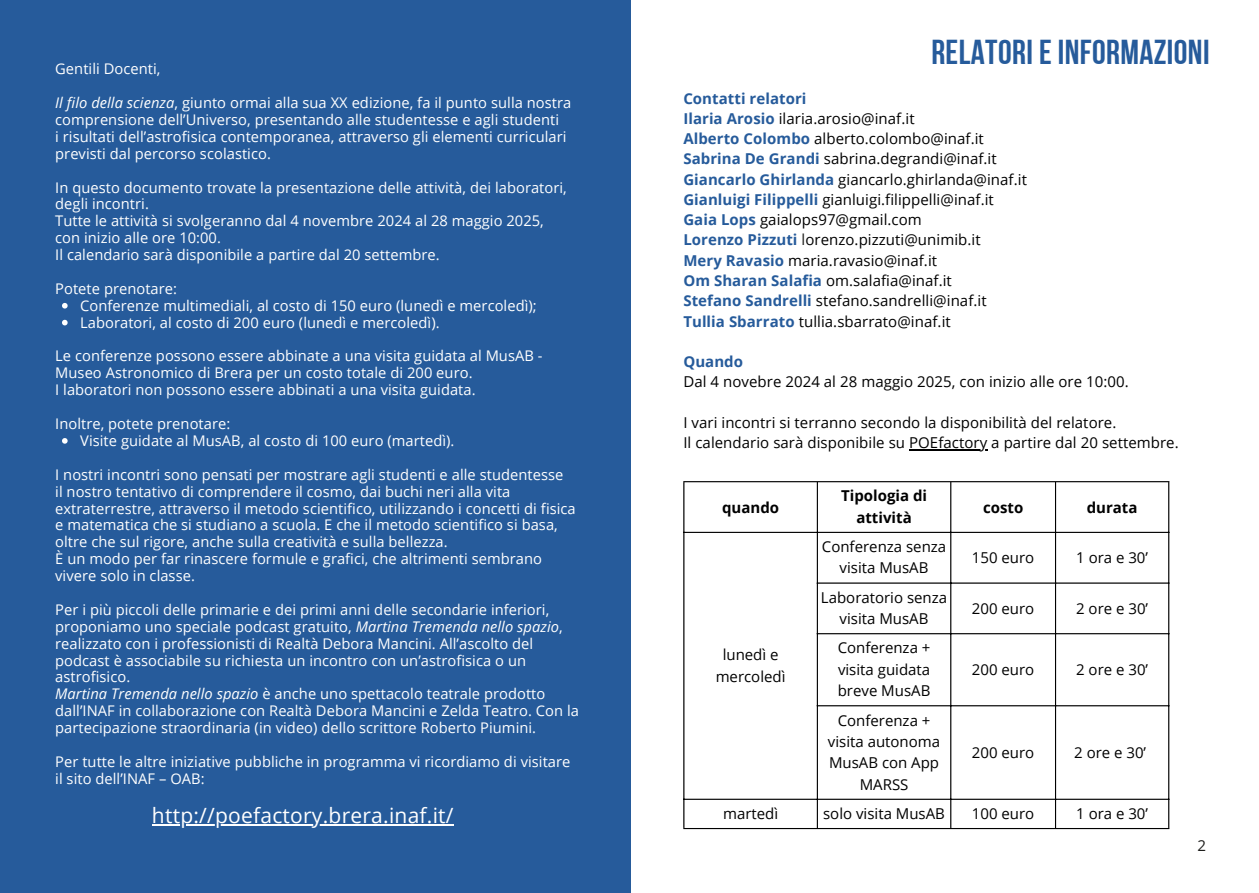
<style>
.page{position:relative;width:1259px;height:893px;background:#fff}
.page>*{position:absolute;margin:0;border:0;box-sizing:border-box;transform-origin:0 0}
.t1{font:34.5px "Bebas Neue Cyrillic";letter-spacing:.01em;color:#265b9b}
.t2{font:21px "Open Sans";letter-spacing:.01em;color:#fff}
.t3{font:15px/21.3px "Open Sans";letter-spacing:.005em;color:#000;text-align:center}
.t4{font:700 15px/21.3px "Open Sans";color:#000;text-align:center}
.t5{font:700 15px "Open Sans";letter-spacing:.005em;color:#265b9b}
.t6{font:15px "Open Sans";color:#1d1d1b}
.t7{font:14.7px/16.8px "Open Sans";letter-spacing:.005em;color:#fff}
.s1{font-style:italic}
.s2{font-weight:700;color:#265b9b}
.s3{color:#1d1d1b}
</style>
<div class="page">
<div style="left:0;top:0;width:631px;height:892px;background:#265b9b"></div>
<hr style="left:683px;top:482px;width:1px;height:345px;background:#000">
<hr style="left:817px;top:482px;width:1px;height:345px;background:#000">
<hr style="left:950px;top:482px;width:1px;height:345px;background:#000">
<hr style="left:1055px;top:482px;width:1px;height:345px;background:#000">
<hr style="left:1168px;top:482px;width:1px;height:345px;background:#000">
<hr style="left:683px;top:481px;width:486px;height:1px;background:#000">
<hr style="left:683px;top:531px;width:486px;height:1px;background:#000">
<hr style="left:817px;top:582px;width:352px;height:1px;background:#000">
<hr style="left:817px;top:633px;width:352px;height:1px;background:#000">
<hr style="left:817px;top:705px;width:352px;height:1px;background:#000">
<hr style="left:683px;top:798px;width:486px;height:1px;background:#000">
<hr style="left:683px;top:827px;width:486px;height:1px;background:#000">
<svg style="left:62px;top:303px;width:6px;height:5px"></svg>
<svg style="left:62px;top:320px;width:6px;height:5px"></svg>
<svg style="left:62px;top:438px;width:6px;height:5px"></svg>
<hr style="left:152px;top:824px;width:302px;height:1px;background:#fff">
<hr style="left:909px;top:449px;width:78px;height:1px;background:#000">
<h1 class="t7" style="left:55px;top:60px;width:107px">Gentili Docenti,</h1>
<p class="t7" style="left:55px;top:94px;width:518px"><span class="s1">Il filo della scienza</span>, giunto ormai alla sua XX edizione, fa il punto sulla nostra comprensione dell’Universo, presentando alle studentesse e agli studenti</p>
<p class="t7" style="left:55px;top:128px;width:513px">i risultati dell’astrofisica contemporanea, attraverso gli elementi curriculari previsti dal percorso scolastico.</p>
<p class="t7" style="left:55px;top:178px;width:513px">In questo documento trovate la presentazione delle attività, dei laboratori, degli incontri.</p>
<p class="t7" style="left:55px;top:212px;width:490px">Tutte le attività si svolgeranno dal 4 novembre 2024 al 28 maggio 2025,</p>
<p class="t7" style="left:55px;top:229px;width:167px">con inizio alle ore 10:00.</p>
<p class="t7" style="left:55px;top:246px;width:386px">Il calendario sarà disponibile a partire dal 20 settembre.</p>
<p class="t7" style="left:55px;top:280px;width:123px">Potete prenotare:</p>
<p class="t7" style="left:80px;top:296px;width:458px">Conferenze multimediali, al costo di 150 euro (lunedì e mercoledì);</p>
<p class="t7" style="left:80px;top:313px;width:361px">Laboratori, al costo di 200 euro (lunedì e mercoledì).</p>
<p class="t7" style="left:55px;top:347px;width:489px">Le conferenze possono essere abbinate a una visita guidata al MusAB -<br>Museo Astronomico di Brera per un costo totale di 200 euro.</p>
<p class="t7" style="left:55px;top:381px;width:422px">I laboratori non possono essere abbinati a una visita guidata.</p>
<p class="t7" style="left:55px;top:415px;width:177px">Inoltre, potete prenotare:</p>
<p class="t7" style="left:80px;top:431px;width:376px">Visite guidate al MusAB, al costo di 100 euro (martedì).</p>
<p class="t7" style="left:55px;top:465px;width:510px">I nostri incontri sono pensati per mostrare agli studenti e alle studentesse</p>
<p class="t7" style="left:55px;top:482px;width:522px">il nostro tentativo di comprendere il cosmo, dai buchi neri alla vita extraterrestre, attraverso il metodo scientifico, utilizzando i concetti di fisica e matematica che si studiano a scuola. E che il metodo scientifico si basa, oltre che sul rigore, anche sulla creatività e sulla bellezza.</p>
<p class="t7" style="left:55px;top:550px;width:488px">È un modo per far rinascere formule e grafici, che altrimenti sembrano vivere solo in classe.</p>
<p class="t7" style="left:55px;top:600px;width:509px">Per i più piccoli delle primarie e dei primi anni delle secondarie inferiori, proponiamo uno speciale podcast gratuito, <span class="s1">Martina Tremenda nello spazio</span>, realizzato con i professionisti di Realtà Debora Mancini. All’ascolto del podcast è associabile su richiesta un incontro con un’astrofisica o un astrofisico.</p>
<p class="t7" style="left:55px;top:685px;width:525px"><span class="s1">Martina Tremenda nello spazio</span> è anche uno spettacolo teatrale prodotto dall’INAF in collaborazione con Realtà Debora Mancini e Zelda Teatro. Con la partecipazione straordinaria (in video) dello scrittore Roberto Piumini.</p>
<p class="t7" style="left:55px;top:752px;width:517px">Per tutte le altre iniziative pubbliche in programma vi ricordiamo di visitare il sito dell’INAF – OAB:</p>
<p class="t2" style="left:152px;top:800px;width:303px">http://poefactory.brera.inaf.it/</p>
<p class="t1" style="left:931px;top:38px;width:280px">RELATORI E INFORMAZIONI</p>
<p class="t5" style="left:683px;top:87px;width:125px">Contatti relatori</p>
<p class="t3" style="left:683px;top:107px;width:233px"><span class="s2">Ilaria Arosio</span> ilaria.arosio@inaf.it</p>
<p class="t3" style="left:683px;top:128px;width:302px"><span class="s2">Alberto Colombo</span> alberto.colombo@inaf.it</p>
<p class="t3" style="left:683px;top:148px;width:315px"><span class="s2">Sabrina De Grandi</span> sabrina.degrandi@inaf.it</p>
<p class="t3" style="left:683px;top:168px;width:345px"><span class="s2">Giancarlo Ghirlanda</span> giancarlo.ghirlanda@inaf.it</p>
<p class="t3" style="left:683px;top:188px;width:312px"><span class="s2">Gianluigi Filippelli</span> gianluigi.filippelli@inaf.it</p>
<p class="t3" style="left:683px;top:209px;width:240px"><span class="s2">Gaia Lops</span> gaialops97@gmail.com</p>
<p class="t3" style="left:683px;top:229px;width:299px"><span class="s2">Lorenzo Pizzuti</span> <span class="s3">l</span>orenzo.pizzuti@unimib.it</p>
<p class="t3" style="left:683px;top:249px;width:255px"><span class="s2">Mery Ravasio</span> maria.ravasio@inaf.it</p>
<p class="t3" style="left:683px;top:269px;width:270px"><span class="s2">Om Sharan Salafia</span> om.salafia@inaf.it</p>
<p class="t3" style="left:683px;top:290px;width:305px"><span class="s2">Stefano Sandrelli</span> stefano.sandrelli@inaf.it</p>
<p class="t3" style="left:683px;top:310px;width:269px"><span class="s2">Tullia Sbarrato</span> tullia.sbarrato@inaf.it</p>
<p class="t5" style="left:683px;top:351px;width:61px">Quando</p>
<p class="t3" style="left:683px;top:371px;width:447px">Dal 4 novebre 2024 al 28 maggio 2025, con inizio alle ore 10:00.</p>
<p class="t3" style="left:683px;top:411px;width:435px">I vari incontri si terranno secondo la disponibilità del relatore.</p>
<p class="t3" style="left:683px;top:431px;width:497px">Il calendario sarà disponibile su POEfactory a partire dal 20 settembre.</p>
<p class="t4" style="left:722px;top:496px;width:59px">quando</p>
<p class="t4" style="left:841px;top:484px;width:87px">Tipologia di attività</p>
<p class="t4" style="left:983px;top:496px;width:42px">costo</p>
<p class="t4" style="left:1087px;top:496px;width:52px">durata</p>
<p class="t3" style="left:716px;top:643px;width:71px">lunedì e mercoledì</p>
<p class="t3" style="left:822px;top:535px;width:126px">Conferenza senza visita MusAB</p>
<p class="t3" style="left:972px;top:546px;width:64px">150 euro</p>
<p class="t3" style="left:1076px;top:546px;width:73px">1 ora e 30’</p>
<p class="t3" style="left:821px;top:586px;width:128px">Laboratorio senza visita MusAB</p>
<p class="t3" style="left:972px;top:597px;width:64px">200 euro</p>
<p class="t3" style="left:1076px;top:597px;width:73px">2 ore e 30’</p>
<p class="t3" style="left:838px;top:636px;width:94px;text-align:justify">Conferenza + visita guidata breve MusAB</p>
<p class="t3" style="left:972px;top:658px;width:64px">200 euro</p>
<p class="t3" style="left:1076px;top:658px;width:73px">2 ore e 30’</p>
<p class="t3" style="left:828px;top:708px;width:114px">Conferenza + visita autonoma<br>MusAB con App<br>MARSS</p>
<p class="t3" style="left:972px;top:741px;width:64px">200 euro</p>
<p class="t3" style="left:1074px;top:741px;width:73px">2 ore e 30’</p>
<p class="t3" style="left:723px;top:802px;width:57px">martedì</p>
<p class="t3" style="left:823px;top:802px;width:123px">solo visita MusAB</p>
<p class="t3" style="left:972px;top:802px;width:64px">100 euro</p>
<h2 class="t3" style="left:1076px;top:802px;width:73px">1 ora e 30’</h2>
<p class="t6" style="left:1197px;top:834px;width:10px">2</p>
</div>
